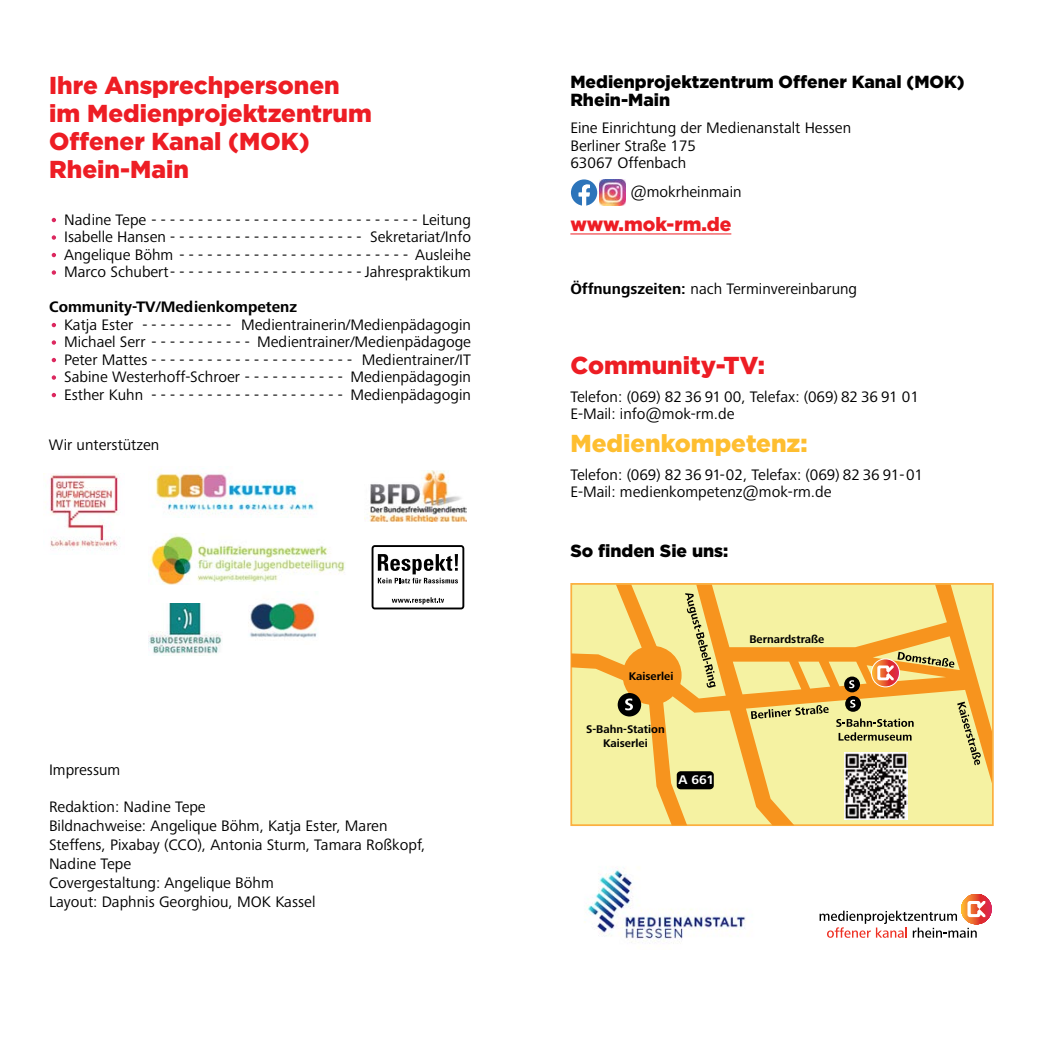
<style>
.page{position:relative;width:1042px;height:1042px;background:#fff}
.page>*{position:absolute;margin:0;border:0;box-sizing:border-box;transform-origin:0 0}
.t1{font:900 24.5px/28px "Gotham";color:#ed1d24}
.t2{font:900 24.5px "Gotham";color:#febe30}
.t3{font:900 19.25px "Gotham";color:#ed1d24}
.t4{font:900 17.5px/17.5px "Gotham";color:#000}
.t5{font:15.75px/18.9px "Frutiger Next Pro";color:#000}
.t6{font:700 15.75px "Frutiger Next Pro";color:#000}
.t7{font:700 12.95px "Frutiger Next Pro";color:#fff}
.t8{font:700 11.55px/13.8px "Frutiger Next Pro";color:#000;text-align:center}
.s1{font-weight:700;color:#fff}
.s2{font-weight:700}
</style>
<div class="page">
<img style="left:156px;top:468px;width:159px;height:50px">
<img style="left:150px;top:533px;width:195px;height:52px">
<img style="left:365px;top:470px;width:101px;height:52px">
<svg style="left:371px;top:545px;width:94px;height:65px"></svg>
<img style="left:248px;top:595px;width:70px;height:43px">
<img style="left:44px;top:473px;width:74px;height:77px">
<img style="left:149px;top:604px;width:73px;height:50px">
<hr style="left:570px;top:234px;width:161px;height:1px;background:#ed1d24">
<svg style="left:571px;top:584px;width:421px;height:241px;background:#f5dd86"></svg>
<div style="left:622px;top:646px;width:59px;height:59px;background:#f7941e;border-radius:50%"></div>
<div style="left:618px;top:693px;width:23px;height:23px;background:#000;border-radius:50%"></div>
<svg style="left:625px;top:698px;width:8px;height:12px"></svg>
<svg style="left:845px;top:696px;width:16px;height:16px"></svg>
<svg style="left:850px;top:699px;width:5px;height:8px"></svg>
<svg style="left:844px;top:676px;width:16px;height:16px"></svg>
<svg style="left:849px;top:680px;width:5px;height:8px"></svg>
<div style="left:677px;top:771px;width:37px;height:18px;background:#000;border-radius:4px"></div>
<svg style="left:685px;top:593px;width:31px;height:95px;background:#d9c475"></svg>
<svg style="left:751px;top:705px;width:77px;height:14px"></svg>
<svg style="left:836px;top:718px;width:77px;height:23px;background:#b1af75"></svg>
<svg style="left:871px;top:659px;width:28px;height:28px"></svg>
<div style="left:871px;top:659px;width:28px;height:28px;border:1px solid #fff;border-radius:50%"></div>
<svg style="left:877px;top:652px;width:77px;height:28px;background:#dead68"></svg>
<svg style="left:957px;top:701px;width:24px;height:64px;background:#d2be72"></svg>
<img style="left:584px;top:868px;width:163px;height:75px">
<hr style="left:991px;top:894px;width:1px;height:30px;background:#dc275c">
<hr style="left:990px;top:894px;width:1px;height:30px;background:#dc2855">
<hr style="left:989px;top:894px;width:1px;height:30px;background:#dc2950">
<hr style="left:988px;top:894px;width:1px;height:30px;background:#dd294a">
<hr style="left:987px;top:894px;width:1px;height:30px;background:#dd2a45">
<hr style="left:986px;top:894px;width:1px;height:30px;background:#dd2a3f">
<hr style="left:985px;top:894px;width:1px;height:30px;background:#dd2a3a">
<hr style="left:984px;top:894px;width:1px;height:30px;background:#de2b36">
<hr style="left:983px;top:894px;width:1px;height:30px;background:#de2b32">
<hr style="left:982px;top:894px;width:1px;height:30px;background:#de2b2f">
<hr style="left:981px;top:894px;width:1px;height:30px;background:#de2b2d">
<hr style="left:980px;top:894px;width:1px;height:30px;background:#de2b2b">
<hr style="left:979px;top:894px;width:1px;height:30px;background:#e0352c">
<hr style="left:978px;top:894px;width:1px;height:30px;background:#e13f2c">
<hr style="left:977px;top:894px;width:1px;height:30px;background:#e3482d">
<hr style="left:976px;top:894px;width:1px;height:30px;background:#e5512d">
<hr style="left:975px;top:894px;width:1px;height:30px;background:#e75a2e">
<hr style="left:974px;top:894px;width:1px;height:30px;background:#e9612f">
<hr style="left:973px;top:894px;width:1px;height:30px;background:#eb692f">
<hr style="left:972px;top:894px;width:1px;height:30px;background:#ee7030">
<hr style="left:971px;top:894px;width:1px;height:30px;background:#f07731">
<hr style="left:970px;top:894px;width:1px;height:30px;background:#f37e31">
<hr style="left:969px;top:894px;width:1px;height:30px;background:#f58432">
<hr style="left:968px;top:894px;width:1px;height:30px;background:#f68c32">
<hr style="left:967px;top:894px;width:1px;height:30px;background:#f79332">
<hr style="left:966px;top:894px;width:1px;height:30px;background:#f89b32">
<hr style="left:965px;top:894px;width:1px;height:30px;background:#f9a232">
<hr style="left:964px;top:894px;width:1px;height:30px;background:#fbaa32">
<hr style="left:963px;top:894px;width:1px;height:30px;background:#fcb131">
<hr style="left:962px;top:894px;width:1px;height:30px;background:#fdba31">
<hr style="left:961px;top:894px;width:1px;height:30px;background:#febe30">
<svg style="left:819px;top:901px;width:166px;height:37px"></svg>
<img style="left:844px;top:752px;width:63px;height:67px">
<svg style="left:571px;top:179px;width:26px;height:27px"></svg>
<img style="left:599px;top:179px;width:27px;height:27px">
<h1 class="t1" style="left:49px;top:71px;width:324px">Ihre Ansprechpersonen im Medienprojektzentrum<br>Offener Kanal (MOK)<br>Rhein-Main</h1>
<p class="t5" style="left:49px;top:210px;width:107px"><span class="s1">•</span> Nadine Tepe -----------------------------</p>
<p class="t5" style="left:422px;top:210px;width:50px">Leitung</p>
<p class="t5" style="left:49px;top:228px;width:127px"><span class="s1">•</span> Isabelle Hansen ----------------------</p>
<p class="t5" style="left:370px;top:228px;width:102px">Sekretariat/Info</p>
<p class="t5" style="left:49px;top:245px;width:132px"><span class="s1">•</span> Angelique Böhm--------------------------</p>
<p class="t5" style="left:415px;top:245px;width:57px">Ausleihe</p>
<p class="t5" style="left:49px;top:263px;width:125px"><span class="s1">•</span> Marco Schubert---------------------</p>
<p class="t5" style="left:365px;top:263px;width:108px">Jahrespraktikum</p>
<p class="t6" style="left:49px;top:298px;width:249px">Community-TV/Medienkompetenz</p>
<p class="t5" style="left:49px;top:315px;width:95px"><span class="s1">•</span> Katja Ester -----------</p>
<p class="t5" style="left:241px;top:315px;width:231px">Medientrainerin/Medienpädagogin</p>
<p class="t5" style="left:49px;top:333px;width:107px"><span class="s1">•</span> Michael Serr -----------</p>
<p class="t5" style="left:257px;top:333px;width:215px">Medientrainer/Medienpädagoge</p>
<p class="t5" style="left:49px;top:350px;width:104px"><span class="s1">•</span> Peter Mattes-----------------------</p>
<p class="t5" style="left:362px;top:350px;width:111px">Medientrainer/IT</p>
<p class="t5" style="left:49px;top:368px;width:201px"><span class="s1">•</span> Sabine Westerhoff-Schroer -----------</p>
<p class="t5" style="left:350px;top:368px;width:122px">Medienpädagogin</p>
<p class="t5" style="left:49px;top:385px;width:104px"><span class="s1">•</span> Esther Kuhn ----------------------</p>
<p class="t5" style="left:350px;top:385px;width:122px">Medienpädagogin</p>
<p class="t5" style="left:49px;top:435px;width:112px">Wir unterstützen</p>
<p class="t5" style="left:49px;top:760px;width:73px">Impressum</p>
<p class="t5" style="left:49px;top:798px;width:378px">Redaktion: Nadine Tepe<br>Bildnachweise: Angelique Böhm, Katja Ester, Maren Steffens, Pixabay (CCO), Antonia Sturm, Tamara Roßkopf, Nadine Tepe<br>Covergestaltung: Angelique Böhm<br>Layout: Daphnis Georghiou, MOK Kassel</p>
<p class="t4" style="left:570px;top:73px;width:396px">Medienprojektzentrum Offener Kanal (MOK)<br>Rhein-Main</p>
<p class="t5" style="left:570px;top:119px;width:282px;line-height:17.5px">Eine Einrichtung der Medienanstalt Hessen<br>Berliner Straße 175<br>63067 Offenbach</p>
<p class="t5" style="left:630px;top:183px;width:113px">@mokrheinmain</p>
<p class="t3" style="left:570px;top:211px;width:162px">www.mok-rm.de</p>
<p class="t5" style="left:570px;top:279px;width:288px"><span class="s2">Öffnungszeiten:</span> nach Terminvereinbarung</p>
<h1 class="t1" style="left:570px;top:351px;width:196px">Community-TV:</h1>
<p class="t5" style="left:570px;top:388px;width:350px;line-height:17.5px">Telefon: (069) 82 36 91 00, Telefax: (069) 82 36 91 01<br>E-Mail: info@mok-rm.de</p>
<h1 class="t2" style="left:570px;top:427px;width:239px">Medienkompetenz:</h1>
<p class="t5" style="left:570px;top:466px;width:354px;line-height:17.5px">Telefon: (069) 82 36 91-02, Telefax: (069) 82 36 91-01<br>E-Mail: medienkompetenz@mok-rm.de</p>
<p class="t4" style="left:570px;top:542px;width:159px">So finden Sie uns:</p>
<p class="t8" style="left:629px;top:669px;width:46px">Kaiserlei</p>
<p class="t8" style="left:586px;top:723px;width:80px">S-Bahn-Station<br>Kaiserlei</p>
<p class="t7" style="left:678px;top:773px;width:37px">A 661</p>
<p class="t8" style="left:749px;top:633px;width:76px">Bernardstraße</p>
</div>
